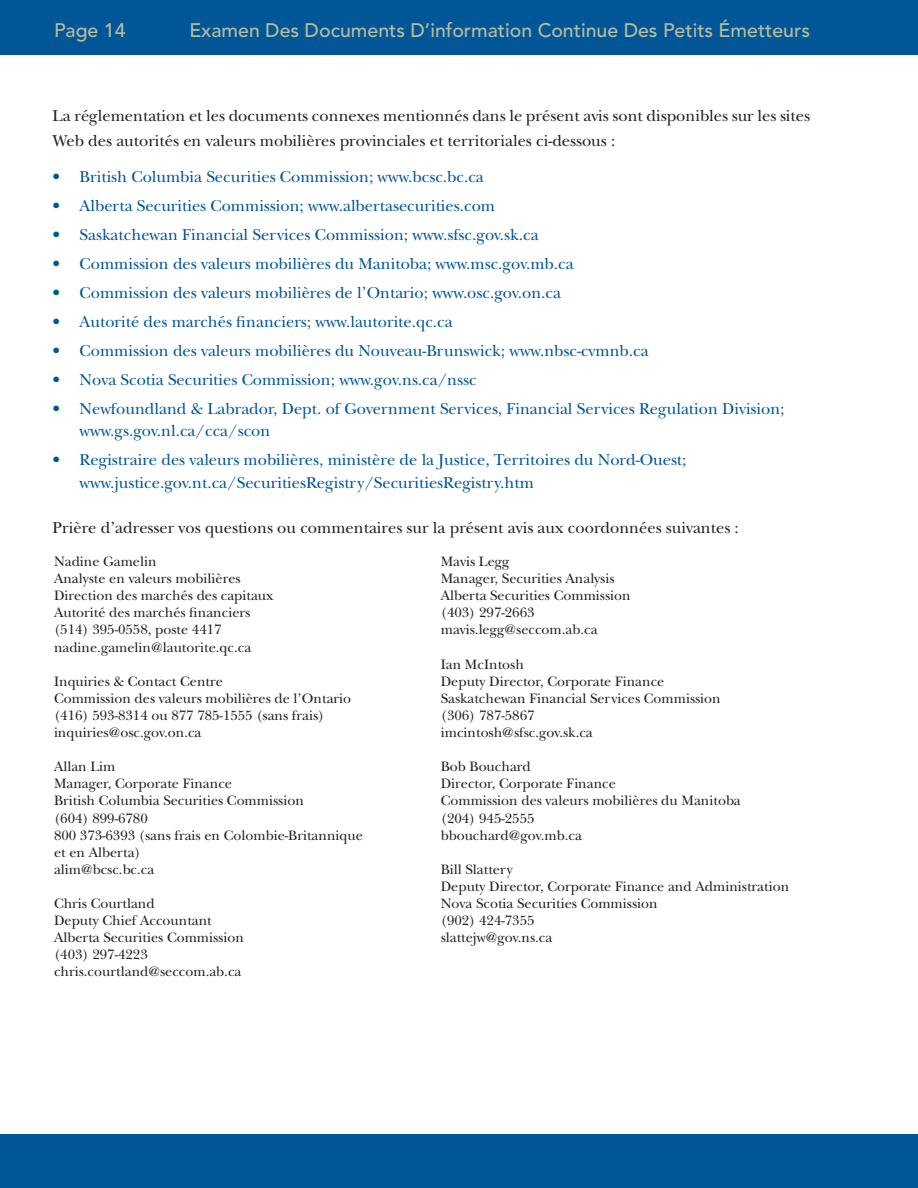
<style>
.page{position:relative;width:918px;height:1188px;background:#fff}
.page>*{position:absolute;margin:0;border:0;box-sizing:border-box;transform-origin:0 0}
.t1{font:500 19.5px "Avenir";color:#b9bd9b}
.t2{font:16.5px/22.5px "New Baskerville";color:#015698}
.t3{font:16.5px/25.5px "New Baskerville";color:#231f20}
.t4{font:14.25px/17.1px "New Baskerville";color:#231f20}
</style>
<div class="page">
<div style="left:0;top:0;width:918px;height:55px;background:#015698"></div>
<div style="left:0;top:1134px;width:918px;height:54px;background:#015698"></div>
<h1 class="t1" style="left:54px;top:19px;width:72px">Page 14</h1>
<h1 class="t1" style="left:189px;top:19px;width:622px">Examen Des Documents D’information Continue Des Petits Émetteurs</h1>
<p class="t3" style="left:53px;top:103px;width:759px">La réglementation et les documents connexes mentionnés dans le présent avis sont disponibles sur les sites<br>Web des autorités en valeurs mobilières provinciales et territoriales ci-dessous :</p>
<p class="t2" style="left:53px;top:165px;width:433px">• British Columbia Securities Commission; www.bcsc.bc.ca</p>
<p class="t2" style="left:53px;top:194px;width:444px">• Alberta Securities Commission; www.albertasecurities.com</p>
<p class="t2" style="left:53px;top:223px;width:487px">• Saskatchewan Financial Services Commission; www.sfsc.gov.sk.ca</p>
<p class="t2" style="left:53px;top:252px;width:523px">• Commission des valeurs mobilières du Manitoba; www.msc.gov.mb.ca</p>
<p class="t2" style="left:53px;top:281px;width:510px">• Commission des valeurs mobilières de l’Ontario; www.osc.gov.on.ca</p>
<p class="t2" style="left:53px;top:310px;width:402px">• Autorité des marchés financiers; www.lautorite.qc.ca</p>
<p class="t2" style="left:53px;top:339px;width:598px">• Commission des valeurs mobilières du Nouveau-Brunswick; www.nbsc-cvmnb.ca</p>
<p class="t2" style="left:53px;top:368px;width:426px">• Nova Scotia Securities Commission; www.gov.ns.ca/nssc</p>
<p class="t2" style="left:80px;top:397px;width:706px;text-indent:-27px">• Newfoundland &amp; Labrador, Dept. of Government Services, Financial Services Regulation Division; www.gs.gov.nl.ca/cca/scon</p>
<p class="t2" style="left:80px;top:448px;width:608px;text-indent:-27px">• Registraire des valeurs mobilières, ministère de la Justice, Territoires du Nord-Ouest; www.justice.gov.nt.ca/SecuritiesRegistry/SecuritiesRegistry.htm</p>
<p class="t3" style="left:53px;top:515px;width:688px">Prière d’adresser vos questions ou commentaires sur la présent avis aux coordonnées suivantes :</p>
<p class="t4" style="left:54px;top:553px;width:221px">Nadine Gamelin<br>Analyste en valeurs mobilières<br>Direction des marchés des capitaux<br>Autorité des marchés financiers (514) 395-0558, poste 4417 nadine.gamelin@lautorite.qc.ca</p>
<p class="t4" style="left:54px;top:672px;width:299px">Inquiries &amp; Contact Centre<br>Commission des valeurs mobilières de l’Ontario (416) 593-8314 ou 877 785-1555 (sans frais) inquiries@osc.gov.on.ca</p>
<p class="t4" style="left:54px;top:758px;width:310px">Allan Lim<br>Manager, Corporate Finance<br>British Columbia Securities Commission<br>(604) 899-6780<br>800 373-6393 (sans frais en Colombie-Britannique et en Alberta)<br>alim@bcsc.bc.ca</p>
<p class="t4" style="left:54px;top:895px;width:191px">Chris Courtland<br>Deputy Chief Accountant<br>Alberta Securities Commission (403) 297-4223 chris.courtland@seccom.ab.ca</p>
<p class="t4" style="left:441px;top:553px;width:191px">Mavis Legg<br>Manager, Securities Analysis<br>Alberta Securities Commission (403) 297-2663 mavis.legg@seccom.ab.ca</p>
<p class="t4" style="left:441px;top:655px;width:282px">Ian McIntosh<br>Deputy Director, Corporate Finance<br>Saskatchewan Financial Services Commission (306) 787-5867<br>imcintosh@sfsc.gov.sk.ca</p>
<p class="t4" style="left:441px;top:758px;width:302px">Bob Bouchard<br>Director, Corporate Finance<br>Commission des valeurs mobilières du Manitoba (204) 945-2555<br>bbouchard@gov.mb.ca</p>
<p class="t4" style="left:441px;top:861px;width:350px">Bill Slattery<br>Deputy Director, Corporate Finance and Administration<br>Nova Scotia Securities Commission<br>(902) 424-7355<br>slattejw@gov.ns.ca</p>
</div>
